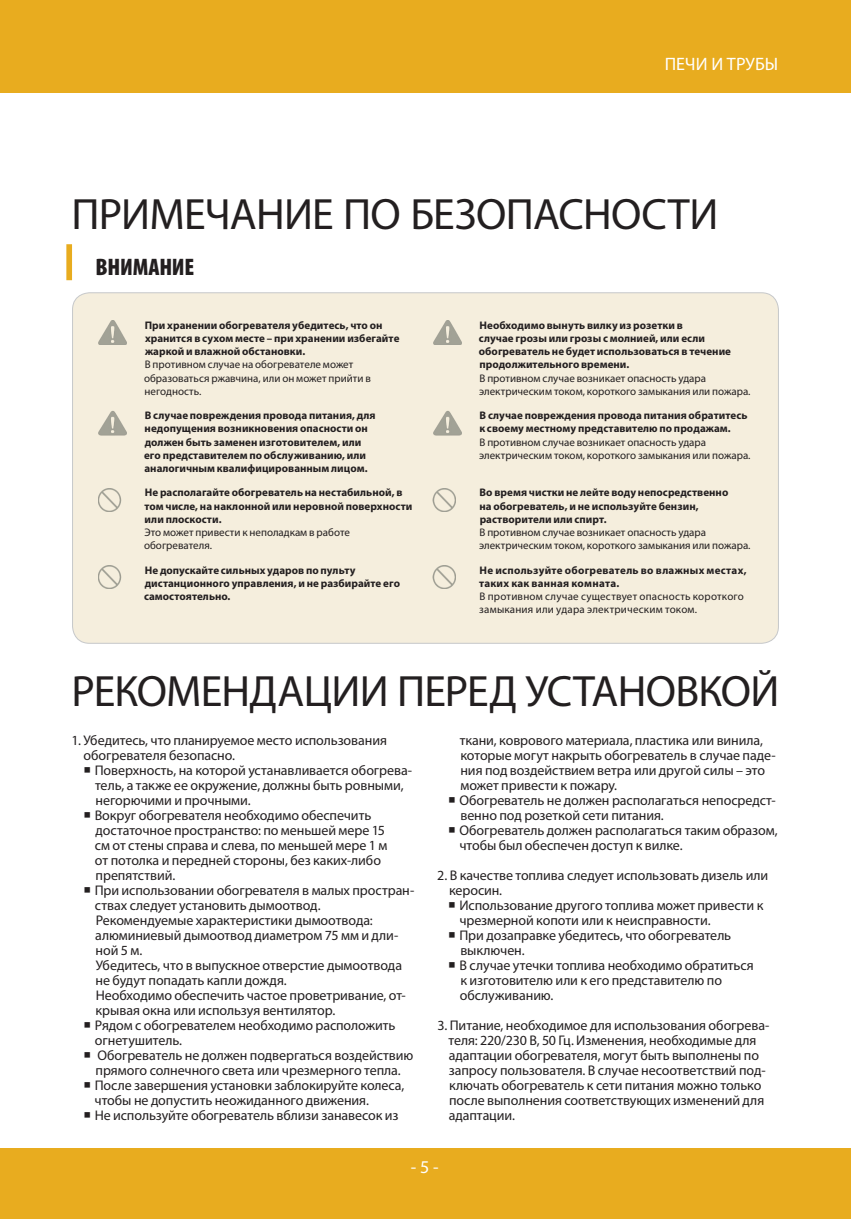
<style>
.page{position:relative;width:851px;height:1219px;background:#fff}
.page>*{position:absolute;margin:0;border:0;box-sizing:border-box;transform-origin:0 0}
.t1{font:44px "Myriad Pro";letter-spacing:-.015em;color:#231f20}
.t2{font:900 condensed 24px "Myriad Pro";letter-spacing:-.015em;color:#231f20}
.t3{font:18px "Myriad Pro";color:#fff}
.t4{font:14px/15px "Myriad Pro";letter-spacing:-.005em;color:#231f20}
.t5{font:700 11px/13.2px "Myriad Pro";letter-spacing:.005em;color:#231f20}
.t6{font:11px/13.2px "Myriad Pro";color:#231f20}
.t7{font:11px/13.2px "Myriad Pro";letter-spacing:.02em;color:#231f20}
.t8{font:700 11px/13.2px "Myriad Pro";letter-spacing:.025em;color:#231f20}
</style>
<div class="page">
<div style="left:0;top:1148px;width:850px;height:71px;background:#e8ac1f"></div>
<div style="left:0;top:0;width:850px;height:92px;background:#e8ac1f"></div>
<div style="left:66px;top:244px;width:197px;height:36px;background:#e8ac1f"></div>
<div style="left:72px;top:235px;width:197px;height:48px;background:#fff"></div>
<div style="left:73px;top:293px;width:705px;height:350px;background:#f5eedd;border-radius:17px"></div>
<img style="left:98px;top:320px;width:29px;height:25px">
<img style="left:433px;top:320px;width:28px;height:25px">
<img style="left:98px;top:411px;width:29px;height:24px">
<img style="left:433px;top:411px;width:28px;height:24px">
<img style="left:98px;top:488px;width:23px;height:24px">
<img style="left:432px;top:488px;width:24px;height:24px">
<img style="left:98px;top:565px;width:23px;height:24px">
<img style="left:432px;top:565px;width:24px;height:24px">
<p class="t3" style="left:664px;top:57px;width:115px">ПЕЧИ И ТРУБЫ</p>
<h1 class="t1" style="left:71px;top:197px;width:648px">ПРИМЕЧАНИЕ ПО БЕЗОПАСНОСТИ</h1>
<h2 class="t2" style="left:95px;top:257px;width:100px">ВНИМАНИЕ</h2>
<p class="t5" style="left:145px;top:319px;width:256px">При хранении обогревателя убедитесь, что он хранится в сухом месте – при хранении избегайте жаркой и влажной обстановки.</p>
<p class="t6" style="left:144px;top:359px;width:228px">В противном случае на обогревателе может образоваться ржавчина, или он может прийти в негодность.</p>
<p class="t5" style="left:479px;top:319px;width:254px">Необходимо вынуть вилку из розетки в<br>случае грозы или грозы с молнией, или если обогреватель не будет использоваться в течение продолжительного времени.</p>
<p class="t6" style="left:479px;top:372px;width:273px">В противном случае возникает опасность удара электрическим током, короткого замыкания или пожара.</p>
<p class="t5" style="left:144px;top:410px;width:233px">В случае повреждения провода питания, для недопущения возникновения опасности он должен быть заменен изготовителем, или его представителем по обслуживанию, или аналогичным квалифицированным лицом.</p>
<p class="t5" style="left:479px;top:410px;width:269px">В случае повреждения провода питания обратитесь к своему местному представителю по продажам.</p>
<p class="t6" style="left:479px;top:436px;width:273px">В противном случае возникает опасность удара электрическим током, короткого замыкания или пожара.</p>
<p class="t5" style="left:144px;top:487px;width:269px">Не располагайте обогреватель на нестабильной, в том числе, на наклонной или неровной поверхности или плоскости.</p>
<p class="t6" style="left:144px;top:527px;width:207px">Это может привести к неполадкам в работе обогревателя.</p>
<p class="t5" style="left:479px;top:487px;width:250px">Во время чистки не лейте воду непосредственно на обогреватель, и не используйте бензин, растворители или спирт.</p>
<p class="t6" style="left:479px;top:527px;width:273px">В противном случае возникает опасность удара электрическим током, короткого замыкания или пожара.</p>
<p class="t5" style="left:144px;top:564px;width:257px">Не допускайте сильных ударов по пульту дистанционного управления, и не разбирайте его самостоятельно.</p>
<p class="t8" style="left:479px;top:564px;width:269px">Не используйте обогреватель во влажных местах, таких как ванная комната.</p>
<p class="t7" style="left:479px;top:591px;width:266px">В противном случае существует опасность короткого замыкания или удара электрическим током.</p>
<h1 class="t1" style="left:71px;top:675px;width:709px">РЕКОМЕНДАЦИИ ПЕРЕД УСТАНОВКОЙ</h1>
<p class="t4" style="left:84px;top:734px;width:305px;text-indent:-12px">1. Убедитесь, что планируемое место использования обогревателя безопасно.</p>
<p class="t4" style="left:95px;top:764px;width:318px;text-indent:-12px">○ Поверхность, на которой устанавливается обогрева&shy;тель, а также ее окружение, должны быть ровными, негорючими и прочными.</p>
<p class="t4" style="left:95px;top:809px;width:294px;text-indent:-11px">○ Вокруг обогревателя необходимо обеспечить достаточное пространство: по меньшей мере 15 см от стены справа и слева, по меньшей мере 1 м от потолка и передней стороны, без каких-либо препятствий.</p>
<p class="t4" style="left:95px;top:884px;width:321px;text-indent:-11px">○ При использовании обогревателя в малых простран&shy;ствах следует установить дымоотвод.<br>Рекомендуемые характеристики дымоотвода: алюминиевый дымоотвод диаметром 75 мм и дли&shy;ной 5 м.<br>Убедитесь, что в выпускное отверстие дымоотвода не будут попадать капли дождя.<br>Необходимо обеспечить частое проветривание, от&shy;крывая окна или используя вентилятор.</p>
<p class="t4" style="left:95px;top:1019px;width:302px;text-indent:-11px">○ Рядом с обогревателем необходимо расположить огнетушитель.</p>
<p class="t4" style="left:83px;top:1049px;width:331px;text-align:center">○ Обогреватель не должен подвергаться воздействию прямого солнечного света или чрезмерного тепла.</p>
<p class="t4" style="left:94px;top:1079px;width:311px;text-indent:-11px">○ После завершения установки заблокируйте колеса, чтобы не допустить неожиданного движения.</p>
<p class="t4" style="left:83px;top:1109px;width:316px">○ Не используйте обогреватель вблизи занавесок из</p>
<p class="t4" style="left:459px;top:734px;width:317px">ткани, коврового материала, пластика или винила, которые могут накрыть обогреватель в случае паде&shy;ния под воздействием ветра или другой силы – это может привести к пожару.</p>
<p class="t4" style="left:460px;top:794px;width:317px;text-indent:-12px">○ Обогреватель не должен располагаться непосредст&shy;венно под розеткой сети питания.</p>
<p class="t4" style="left:459px;top:824px;width:320px;text-indent:-11px">○ Обогреватель должен располагаться таким образом, чтобы был обеспечен доступ к вилке.</p>
<p class="t4" style="left:449px;top:869px;width:320px;text-indent:-12px">2. В качестве топлива следует использовать дизель или керосин.</p>
<p class="t4" style="left:459px;top:899px;width:305px;text-indent:-11px">○ Использование другого топлива может привести к чрезмерной копоти или к неисправности.</p>
<p class="t4" style="left:460px;top:929px;width:272px;text-indent:-12px">○ При дозаправке убедитесь, что обогреватель выключен.</p>
<p class="t4" style="left:459px;top:959px;width:295px;text-indent:-11px">○ В случае утечки топлива необходимо обратиться к изготовителю или к его представителю по обслуживанию.</p>
<p class="t4" style="left:448px;top:1019px;width:322px;text-indent:-11px">3. Питание, необходимое для использования обогрева&shy;теля: 220/230 В, 50 Гц. Изменения, необходимые для адаптации обогревателя, могут быть выполнены по запросу пользователя. В случае несоответствий под&shy;ключать обогреватель к сети питания можно только после выполнения соответствующих изменений для адаптации.</p>
<p class="t3" style="left:411px;top:1160px;width:29px">- 5 -</p>
</div>
